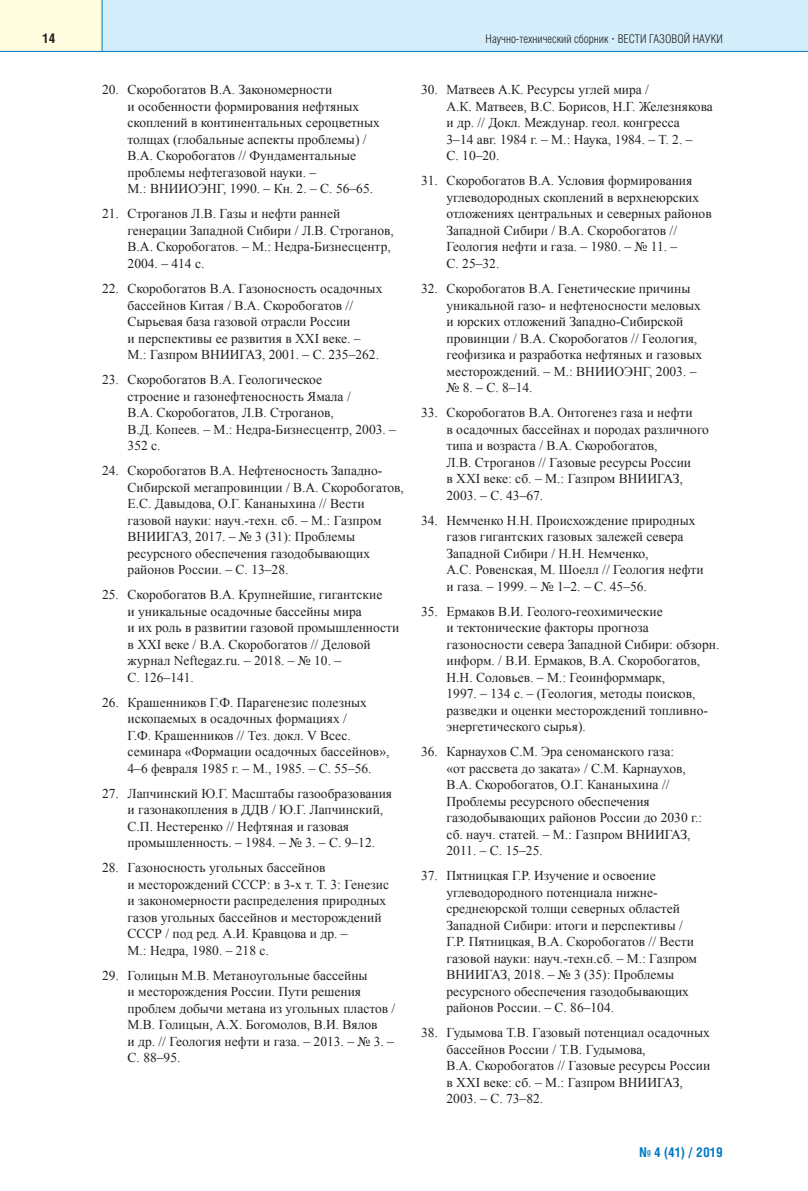
<style>
.page{position:relative;width:808px;height:1191px;background:#fff}
.page>*{position:absolute;margin:0;border:0;box-sizing:border-box;transform-origin:0 0}
.t1{font:13.5px/16.5px "Times New Roman";color:#231f20}
.t2{font:700 13.5px "Helios Cond";color:#0079c2}
.t3{font:700 13.5px "Helios Cond";color:#231f20}
.t4{font:300 12px "Helios Cond";color:#231f20}
.s1{font-family:"Times New Roman";font-weight:700}
</style>
<div class="page">
<div style="left:102px;top:0;width:706px;height:51px;background:#d4effb"></div>
<div style="left:0;top:0;width:102px;height:51px;background:#fffce0"></div>
<hr style="left:0;top:51px;width:808px;height:1px;background:#0079c2">
<hr style="left:102px;top:0;width:1px;height:51px;background:#0079c2">
<p class="t3" style="left:43px;top:33px;width:15px">14</p>
<p class="t4" style="left:486px;top:34px;width:239px">Научно-технический сборник <span class="s1">·</span> ВЕСТИ ГАЗОВОЙ НАУКИ</p>
<p class="t1" style="left:128px;top:82px;width:254px;text-indent:-26px">20. Скоробогатов В.А. Закономерности<br>и особенности формирования нефтяных скоплений в континентальных сероцветных толщах (глобальные аспекты проблемы) / В.А. Скоробогатов // Фундаментальные проблемы нефтегазовой науки. –<br>М.: ВНИИОЭНГ, 1990. – Кн. 2. – С. 56–65.</p>
<p class="t1" style="left:128px;top:206px;width:268px;text-indent:-26px">21. Строганов Л.В. Газы и нефти ранней генерации Западной Сибири / Л.В. Строганов, В.А. Скоробогатов. – М.: Недра-Бизнесцентр, 2004. – 414 с.</p>
<p class="t1" style="left:128px;top:280px;width:256px;text-indent:-26px">22. Скоробогатов В.А. Газоносность осадочных бассейнов Китая / В.А. Скоробогатов // Сырьевая база газовой отрасли России<br>и перспективы ее развития в ХХI веке. – М.: Газпром ВНИИГАЗ, 2001. – С. 235–262.</p>
<p class="t1" style="left:128px;top:371px;width:270px;text-indent:-26px">23. Скоробогатов В.А. Геологическое<br>строение и газонефтеносность Ямала /<br>В.А. Скоробогатов, Л.В. Строганов,<br>В.Д. Копеев. – М.: Недра-Бизнесцентр, 2003. –<br>352 с.</p>
<p class="t1" style="left:128px;top:462px;width:278px;text-indent:-26px">24. Скоробогатов В.А. Нефтеносность Западно-Сибирской мегапровинции / В.А. Скоробогатов, Е.С. Давыдова, О.Г. Кананыхина // Вести газовой науки: науч.-техн. сб. – М.: Газпром ВНИИГАЗ, 2017. – № 3 (31): Проблемы ресурсного обеспечения газодобывающих районов России. – С. 13–28.</p>
<p class="t1" style="left:128px;top:586px;width:273px;text-indent:-26px">25. Скоробогатов В.А. Крупнейшие, гигантские<br>и уникальные осадочные бассейны мира<br>и их роль в развитии газовой промышленности в ХХI веке / В.А. Скоробогатов // Деловой журнал Neftegaz.ru. – 2018. – № 10. –<br>С. 126–141.</p>
<p class="t1" style="left:128px;top:694px;width:263px;text-indent:-26px">26. Крашенников Г.Ф. Парагенезис полезных ископаемых в осадочных формациях /<br>Г.Ф. Крашенников // Тез. докл. V Всес. семинара «Формации осадочных бассейнов», 4–6 февраля 1985 г. – М., 1985. – С. 55–56.</p>
<p class="t1" style="left:128px;top:785px;width:266px;text-indent:-26px">27. Лапчинский Ю.Г. Масштабы газообразования и газонакопления в ДДВ / Ю.Г. Лапчинский, С.П. Нестеренко // Нефтяная и газовая промышленность. – 1984. – № 3. – С. 9–12.</p>
<p class="t1" style="left:128px;top:859px;width:263px;text-indent:-26px">28. Газоносность угольных бассейнов<br>и месторождений СССР: в 3-х т. Т. 3: Генезис и закономерности распределения природных газов угольных бассейнов и месторождений СССР / под ред. А.И. Кравцова и др. –<br>М.: Недра, 1980. – 218 с.</p>
<p class="t1" style="left:128px;top:967px;width:269px;text-indent:-26px">29. Голицын М.В. Метаноугольные бассейны<br>и месторождения России. Пути решения проблем добычи метана из угольных пластов / М.В. Голицын, А.Х. Богомолов, В.И. Вялов<br>и др. // Геология нефти и газа. – 2013. – № 3. – С. 88–95.</p>
<p class="t1" style="left:446px;top:82px;width:268px;text-indent:-26px">30. Матвеев А.К. Ресурсы углей мира /<br>А.К. Матвеев, В.С. Борисов, Н.Г. Железнякова и др. // Докл. Междунар. геол. конгресса<br>3–14 авг. 1984 г. – М.: Наука, 1984. – Т. 2. –<br>С. 10–20.</p>
<p class="t1" style="left:446px;top:173px;width:267px;text-indent:-26px">31. Скоробогатов В.А. Условия формирования углеводородных скоплений в верхнеюрских отложениях центральных и северных районов Западной Сибири / В.А. Скоробогатов // Геология нефти и газа. – 1980. – № 11. –<br>С. 25–32.</p>
<p class="t1" style="left:446px;top:280px;width:257px;text-indent:-26px">32. Скоробогатов В.А. Генетические причины уникальной газо- и нефтеносности меловых и юрских отложений Западно-Сибирской провинции / В.А. Скоробогатов // Геология, геофизика и разработка нефтяных и газовых месторождений. – М.: ВНИИОЭНГ, 2003. – № 8. – С. 8–14.</p>
<p class="t1" style="left:446px;top:404px;width:264px;text-indent:-26px">33. Скоробогатов В.А. Онтогенез газа и нефти<br>в осадочных бассейнах и породах различного типа и возраста / В.А. Скоробогатов,<br>Л.В. Строганов // Газовые ресурсы России<br>в XXI веке: сб. – М.: Газпром ВНИИГАЗ, 2003. – С. 43–67.</p>
<p class="t1" style="left:446px;top:512px;width:259px;text-indent:-26px">34. Немченко Н.Н. Происхождение природных газов гигантских газовых залежей севера Западной Сибири / Н.Н. Немченко,<br>А.С. Ровенская, М. Шоелл // Геология нефти и газа. – 1999. – № 1–2. – С. 45–56.</p>
<p class="t1" style="left:446px;top:603px;width:274px;text-indent:-26px">35. Ермаков В.И. Геолого-геохимические<br>и тектонические факторы прогноза газоносности севера Западной Сибири: обзорн. информ. / В.И. Ермаков, В.А. Скоробогатов, Н.Н. Соловьев. – М.: Геоинформмарк,<br>1997. – 134 с. – (Геология, методы поисков, разведки и оценки месторождений топливно&shy;энергетического сырья).</p>
<p class="t1" style="left:446px;top:743px;width:257px;text-indent:-26px">36. Карнаухов С.М. Эра сеноманского газа:<br>«от рассвета до заката» / С.М. Карнаухов, В.А. Скоробогатов, О.Г. Кананыхина // Проблемы ресурсного обеспечения газодобывающих районов России до 2030 г.: сб. науч. статей. – М.: Газпром ВНИИГАЗ, 2011. – С. 15–25.</p>
<p class="t1" style="left:446px;top:867px;width:252px;text-indent:-26px">37. Пятницкая Г.Р. Изучение и освоение углеводородного потенциала нижне&shy;среднеюрской толщи северных областей Западной Сибири: итоги и перспективы / Г.Р. Пятницкая, В.А. Скоробогатов // Вести газовой науки: науч.-техн.сб. – М.: Газпром ВНИИГАЗ, 2018. – № 3 (35): Проблемы ресурсного обеспечения газодобывающих районов России. – С. 86–104.</p>
<p class="t1" style="left:446px;top:1024px;width:265px;text-indent:-26px">38. Гудымова Т.В. Газовый потенциал осадочных бассейнов России / Т.В. Гудымова,<br>В.А. Скоробогатов // Газовые ресурсы России в XXI веке: сб. – М.: Газпром ВНИИГАЗ, 2003. – С. 73–82.</p>
<p class="t2" style="left:639px;top:1147px;width:85px">№ 4 (41) / 2019</p>
</div>
